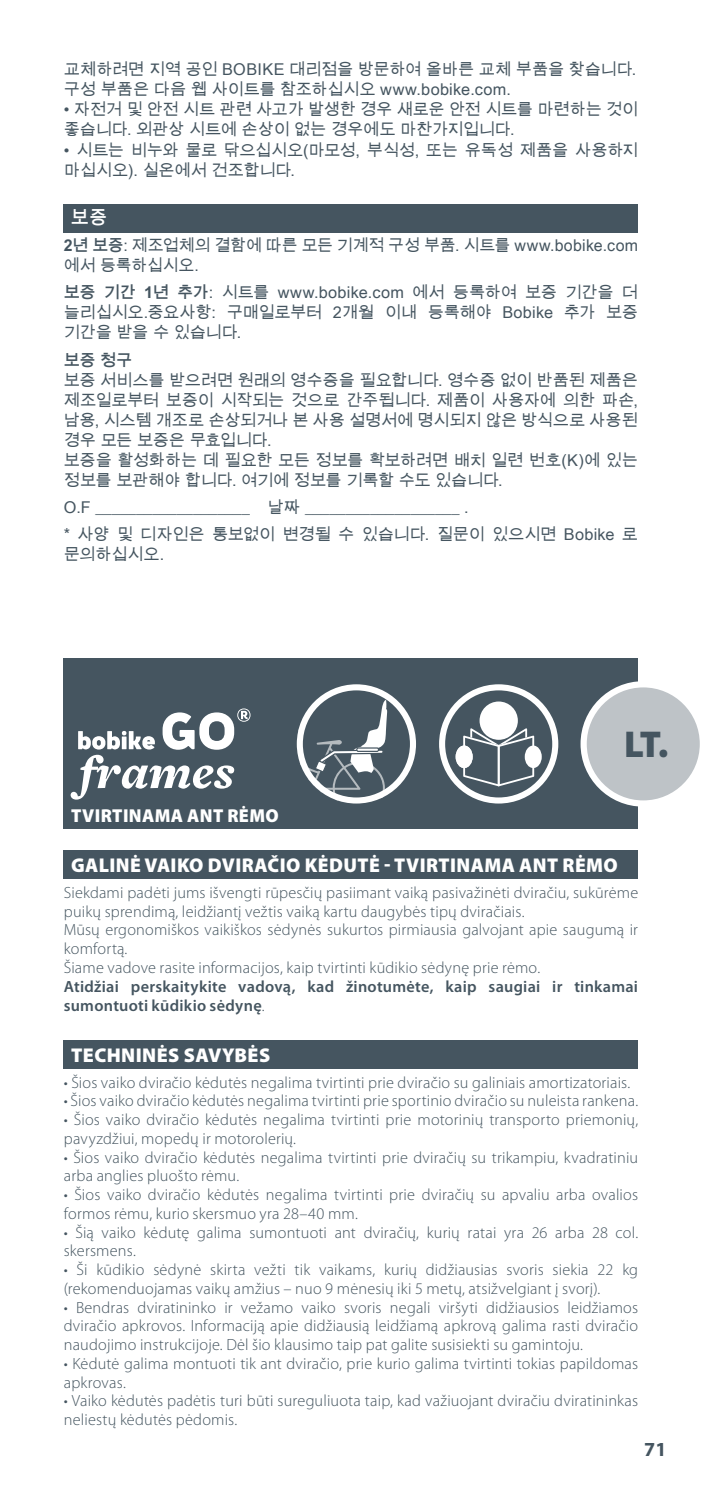
<style>
.page{position:relative;width:702px;height:1489px;background:#fff}
.page>*{position:absolute;margin:0;border:0;box-sizing:border-box;transform-origin:0 0}
.t1{font:900 37.5px "Myriad Pro";color:#455560}
.t2{font:900 20px "Myriad Pro";letter-spacing:.02em;color:#fff}
.t3{font:700 20px "Myriad Pro";color:#455560}
.t4{font:900 18.75px "Myriad Pro";letter-spacing:.02em;color:#fff}
.t5{font:700 18.75px "Arial Unicode MS";color:#fff}
.t6{font:300 16.25px/18.8px "Myriad Pro";letter-spacing:.01em;color:#455560}
.t7{font:16.25px/20px "Arial Unicode MS";letter-spacing:-.01em;color:#455560}
.t8{font:600 16.25px/18.8px "Myriad Pro";letter-spacing:.015em;color:#455560}
.t9{font:700 16.25px "Arial Unicode MS";color:#455560}
.s1{font-weight:700}
.s2{font-weight:300}
</style>
<div class="page">
<div style="left:64px;top:204px;width:574px;height:28px;background:#455560"></div>
<div style="left:64px;top:658px;width:574px;height:171px;background:#455560"></div>
<div style="left:64px;top:850px;width:574px;height:28px;background:#455560"></div>
<svg style="left:580px;top:681px;width:120px;height:125px"></svg>
<svg style="left:439px;top:684px;width:119px;height:119px"></svg>
<div style="left:455px;top:745px;width:17px;height:23px;background:#fff;border-radius:50%"></div>
<svg style="left:297px;top:684px;width:119px;height:119px"></svg>
<svg style="left:71px;top:708px;width:179px;height:91px"></svg>
<div style="left:64px;top:1039px;width:574px;height:29px;background:#455560"></div>
<p class="t7" style="left:64px;top:59px;width:574px">교체하려면 지역 공인 BOBIKE 대리점을 방문하여 올바른 교체 부품을 찾습니다. 구성 부품은 다음 웹 사이트를 참조하십시오 www.bobike.com.</p>
<p class="t7" style="left:64px;top:99px;width:576px">• 자전거 및 안전 시트 관련 사고가 발생한 경우 새로운 안전 시트를 마련하는 것이 좋습니다. 외관상 시트에 손상이 없는 경우에도 마찬가지입니다.</p>
<p class="t7" style="left:64px;top:139px;width:576px">• 시트는 비누와 물로 닦으십시오(마모성, 부식성, 또는 유독성 제품을 사용하지 마십시오). 실온에서 건조합니다.</p>
<p class="t5" style="left:71px;top:204px;width:38px">보증</p>
<p class="t7" style="left:64px;top:235px;width:576px"><span class="s1">2년 보증</span>: 제조업체의 결함에 따른 모든 기계적 구성 부품. 시트를 www.bobike.com 에서 등록하십시오.</p>
<p class="t7" style="left:64px;top:282px;width:576px;text-align:justify"><span class="s1">보증 기간 1년 추가</span>: 시트를 www.bobike.com 에서 등록하여 보증 기간을 더 늘리십시오.중요사항: 구매일로부터 2개월 이내 등록해야 Bobike 추가 보증 기간을 받을 수 있습니다.</p>
<p class="t9" style="left:64px;top:348px;width:70px">보증 청구</p>
<p class="t7" style="left:64px;top:369px;width:576px">보증 서비스를 받으려면 원래의 영수증을 필요합니다. 영수증 없이 반품된 제품은 제조일로부터 보증이 시작되는 것으로 간주됩니다. 제품이 사용자에 의한 파손, 남용, 시스템 개조로 손상되거나 본 사용 설명서에 명시되지 않은 방식으로 사용된 경우 모든 보증은 무효입니다.<br>보증을 활성화하는 데 필요한 모든 정보를 확보하려면 배치 일련 번호(K)에 있는 정보를 보관해야 합니다. 여기에 정보를 기록할 수도 있습니다.</p>
<p class="t7" style="left:64px;top:493px;width:576px;line-height:27px">O.F ___________________ 날짜 ___________________ .<br>* 사양 및 디자인은 통보없이 변경될 수 있습니다. 질문이 있으시면 Bobike 로</p>
<p class="t7" style="left:64px;top:543px;width:102px">문의하십시오.</p>
<h1 class="t1" style="left:624px;top:722px;width:46px">LT.</h1>
<p class="t4" style="left:71px;top:805px;width:209px">TVIRTINAMA ANT RĖMO</p>
<p class="t2" style="left:71px;top:853px;width:548px">GALINĖ VAIKO DVIRAČIO KĖDUTĖ - TVIRTINAMA ANT RĖMO</p>
<p class="t6" style="left:64px;top:883px;width:576px">Siekdami padėti jums išvengti rūpesčių pasiimant vaiką pasivažinėti dviračiu, sukūrėme puikų sprendimą, leidžiantį vežtis vaiką kartu daugybės tipų dviračiais.<br>Mūsų ergonomiškos vaikiškos sėdynės sukurtos pirmiausia galvojant apie saugumą ir komfortą.<br>Šiame vadove rasite informacijos, kaip tvirtinti kūdikio sėdynę prie rėmo.</p>
<p class="t8" style="left:64px;top:977px;width:575px">Atidžiai perskaitykite vadovą, kad žinotumėte, kaip saugiai ir tinkamai sumontuoti kūdikio sėdynę<span class="s2">.</span></p>
<p class="t2" style="left:71px;top:1043px;width:201px">TECHNINĖS SAVYBĖS</p>
<p class="t6" style="left:64px;top:1072px;width:568px">• Šios vaiko dviračio kėdutės negalima tvirtinti prie dviračio su galiniais amortizatoriais.</p>
<p class="t6" style="left:64px;top:1091px;width:576px">• Šios vaiko dviračio kėdutės negalima tvirtinti prie sportinio dviračio su nuleista rankena.</p>
<p class="t6" style="left:64px;top:1110px;width:576px">• Šios vaiko dviračio kėdutės negalima tvirtinti prie motorinių transporto priemonių, pavyzdžiui, mopedų ir motorolerių.</p>
<p class="t6" style="left:64px;top:1147px;width:576px">• Šios vaiko dviračio kėdutės negalima tvirtinti prie dviračių su trikampiu, kvadratiniu arba anglies pluošto rėmu.</p>
<p class="t6" style="left:64px;top:1185px;width:575px">• Šios vaiko dviračio kėdutės negalima tvirtinti prie dviračių su apvaliu arba ovalios formos rėmu, kurio skersmuo yra 28–40 mm.</p>
<p class="t6" style="left:64px;top:1222px;width:576px">• Šią vaiko kėdutę galima sumontuoti ant dviračių, kurių ratai yra 26 arba 28 col. skersmens.</p>
<p class="t6" style="left:64px;top:1260px;width:575px">• Ši kūdikio sėdynė skirta vežti tik vaikams, kurių didžiausias svoris siekia 22 kg (rekomenduojamas vaikų amžius – nuo 9 mėnesių iki 5 metų, atsižvelgiant į svorį).</p>
<p class="t6" style="left:64px;top:1297px;width:576px;text-align:justify">• Bendras dviratininko ir vežamo vaiko svoris negali viršyti didžiausios leidžiamos dviračio apkrovos. Informaciją apie didžiausią leidžiamą apkrovą galima rasti dviračio naudojimo instrukcijoje. Dėl šio klausimo taip pat galite susisiekti su gamintoju.</p>
<p class="t6" style="left:64px;top:1354px;width:576px">• Kėdutė galima montuoti tik ant dviračio, prie kurio galima tvirtinti tokias papildomas apkrovas.</p>
<p class="t6" style="left:64px;top:1391px;width:576px">• Vaiko kėdutės padėtis turi būti sureguliuota taip, kad važiuojant dviračiu dviratininkas neliestų kėdutės pėdomis.</p>
<p class="t3" style="left:644px;top:1437px;width:24px">71</p>
</div>
